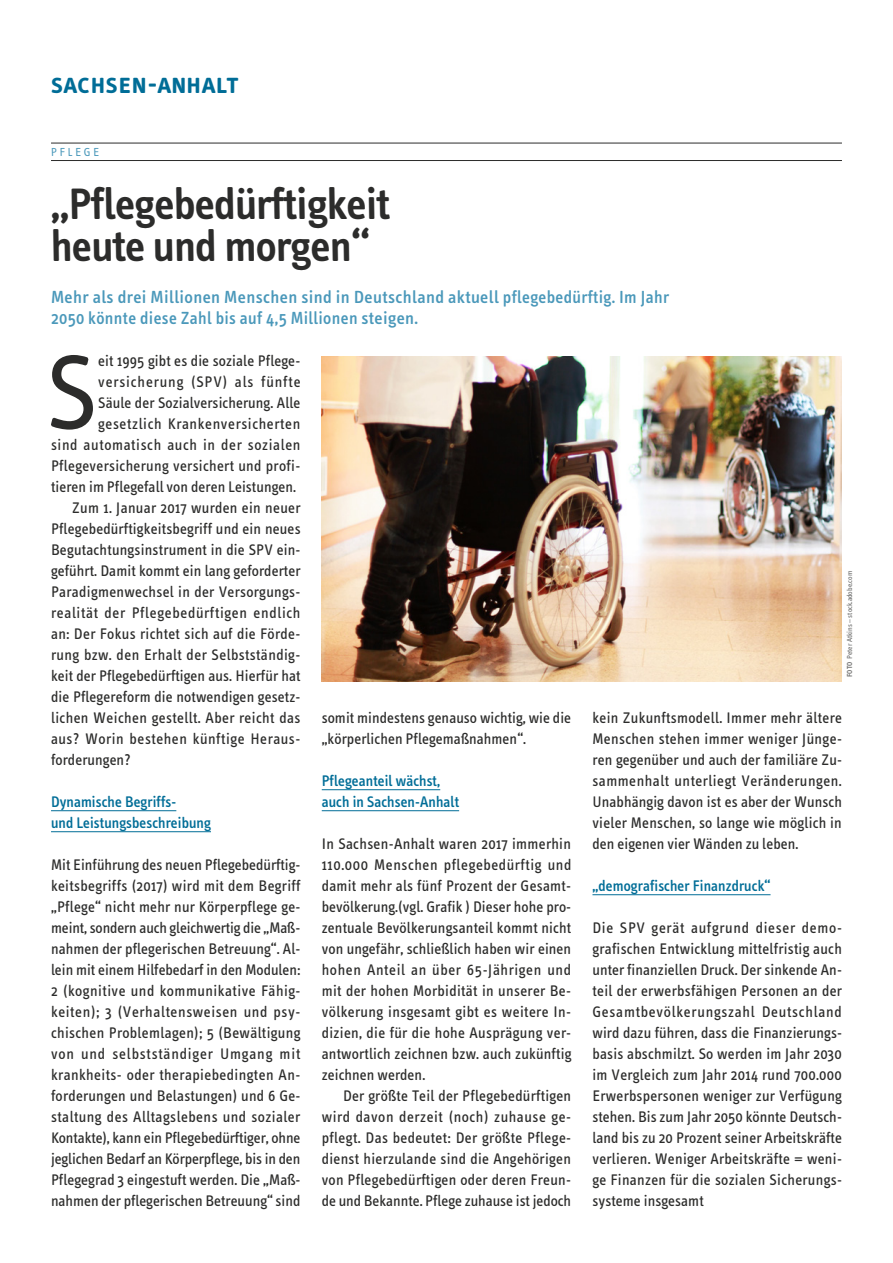
<style>
.page{position:relative;width:893px;height:1263px;background:#fff}
.page>*{position:absolute;margin:0;border:0;box-sizing:border-box;transform-origin:0 0}
._1_Artikel_Copy__Artikel_Initial_UA{font:109.8px "Info Text";color:#2c2c2b}
._1_Artikel_X_Head_Artikel_UA{font:600 45px/42px "Info Text";letter-spacing:-.015em;color:#2c2c2b}
.t1{font:30px "Info Text Semi Bold Caps";color:#006d97}
._1_Artikel_X_--_Intro_UA{font:500 18px/21px "Info Text";letter-spacing:.02em;color:#4a98ba}
._1_Artikel_Copy_Artikel_UA{font:15.75px/21px "Info Text";letter-spacing:.005em;color:#2c2c2b;text-align:justify}
._1_Artikel_Copy_Artikel_Einzug_UA{font:15.75px/21px "Info Text";letter-spacing:.015em;color:#2c2c2b;text-align:justify}
._1_Artikel_Copy__Artikel_Initial_UA-2{font:15.75px/21px "Info Text";letter-spacing:.02em;color:#2c2c2b;text-align:right}
._1_Artikel_X_--_Zwischenüberschrift_UA{font:500 15.75px/21px "Info Text";color:#006d97}
._1_Artikel_X_Head_Artikel_UA-2{font:12px "Info OT Text";color:#4a98ba}
.t2{font:7.5px "Info Text";color:#6f6f6e}
.s1{font-weight:600}
</style>
<div class="page">
<hr style="left:51px;top:143px;width:791px;height:1px;background:#2c2c2b">
<hr style="left:51px;top:160px;width:791px;height:1px;background:#2c2c2b">
<hr style="left:51px;top:810px;width:125px;height:1px;background:#006d97">
<hr style="left:51px;top:831px;width:160px;height:1px;background:#006d97">
<hr style="left:322px;top:789px;width:118px;height:1px;background:#006d97">
<hr style="left:322px;top:810px;width:137px;height:1px;background:#006d97">
<hr style="left:592px;top:894px;width:178px;height:1px;background:#006d97">
<img style="left:322px;top:356px;width:520px;height:325px">
<h3 class="t1" style="left:51px;top:66px;width:189px">sachsen-anhalt</h3>
<h2 class="_1_Artikel_X_Head_Artikel_UA-2" style="left:51px;top:145px;width:50px">PFLEGE</h2>
<h2 class="_1_Artikel_X_Head_Artikel_UA" style="left:51px;top:183px;width:341px">„Pflegebedürftigkeit heute und morgen“</h2>
<p class="_1_Artikel_X_--_Intro_UA" style="left:51px;top:287px;width:619px">Mehr als drei Millionen Menschen sind in Deutschland aktuell pflegebedürftig. Im Jahr<br>2050 könnte diese Zahl bis auf 4,5 Millionen steigen.</p>
<p class="_1_Artikel_Copy__Artikel_Initial_UA-2" style="left:51px;top:350px;width:251px">eit 1995 gibt es die soziale Pflege&shy;versicherung (SPV) als fünfte<br>Säule der Sozialversicherung. Alle gesetzlich Krankenversicherten<br>sind automatisch auch in der sozialen Pflegeversicherung versichert und profi&shy;tieren im Pflegefall von deren Leistungen.</p>
<p class="_1_Artikel_Copy_Artikel_Einzug_UA" style="left:51px;top:497px;width:251px;text-indent:21px">Zum 1. Januar 2017 wurden ein neuer Pflegebedürftigkeitsbegriff und ein neues Begutachtungsinstrument in die SPV ein&shy;geführt. Damit kommt ein lang geforderter Paradigmenwechsel in der Versorgungs&shy;realität der Pflegebedürftigen endlich an: Der Fokus richtet sich auf die Förde&shy;rung bzw. den Erhalt der Selbstständig&shy;keit der Pflegebedürftigen aus. Hierfür hat die Pflegereform die notwendigen gesetz&shy;lichen Weichen gestellt. Aber reicht das aus? Worin bestehen künftige Heraus&shy;forderungen?</p>
<h3 class="_1_Artikel_X_--_Zwischenüberschrift_UA" style="left:51px;top:791px;width:162px">Dynamische Begriffs-<br>und Leistungsbeschreibung</h3>
<p class="_1_Artikel_Copy_Artikel_UA" style="left:51px;top:854px;width:251px">Mit Einführung des neuen Pflegebedürftig&shy;keitsbegriffs (2017) wird mit dem Begriff „Pflege“ nicht mehr nur Körperpflege ge&shy;meint, sondern auch gleichwertig die „Maß&shy;nahmen der pflegerischen Betreuung“. Al&shy;lein mit einem Hilfebedarf in den Modulen:<br>2 (kognitive und kommunikative Fähig&shy;keiten); 3 (Verhaltensweisen und psy&shy;chischen Problemlagen); 5 (Bewältigung von und selbstständiger Umgang mit krankheits- oder therapiebedingten An&shy;forderungen und Belastungen) und 6 Ge&shy;staltung des Alltagslebens und sozialer Kontakte), kann ein Pflegebedürftiger, ohne jeglichen Bedarf an Körperpflege, bis in den Pflegegrad 3 eingestuft werden. Die „Maß&shy;nahmen der pflegerischen Betreuung“ sind</p>
<p class="_1_Artikel_Copy__Artikel_Initial_UA" style="left:46px;top:331px;width:53px">S</p>
<p class="_1_Artikel_Copy_Artikel_UA" style="left:322px;top:707px;width:251px">somit mindestens genauso wichtig, wie die „körperlichen Pflegemaßnahmen“.</p>
<h3 class="_1_Artikel_X_--_Zwischenüberschrift_UA" style="left:322px;top:770px;width:139px">Pflegeanteil wächst, auch in Sachsen-Anhalt</h3>
<p class="_1_Artikel_Copy_Artikel_UA" style="left:322px;top:833px;width:251px">In Sachsen-Anhalt waren 2017 immerhin 110.000 Menschen pflegebedürftig und damit mehr als fünf Prozent der Gesamt&shy;bevölkerung.(vgl. Grafik ) Dieser hohe pro&shy;zentuale Bevölkerungsanteil kommt nicht von ungefähr, schließlich haben wir einen hohen Anteil an über 65-Jährigen und mit der hohen Morbidität in unserer Be&shy;völkerung insgesamt gibt es weitere In&shy;dizien, die für die hohe Ausprägung ver&shy;antwortlich zeichnen bzw. auch zukünftig zeichnen werden.</p>
<p class="_1_Artikel_Copy_Artikel_Einzug_UA" style="left:322px;top:1085px;width:251px;text-indent:21px">Der größte Teil der Pflegebedürftigen wird davon derzeit (noch) zuhause ge&shy;pflegt. Das bedeutet: Der größte Pflege&shy;dienst hierzulande sind die Angehörigen von Pflegebedürftigen oder deren Freun&shy;de und Bekannte. Pflege zuhause ist jedoch</p>
<p class="t2" style="left:845px;top:677px;width:107px;rotate:-90deg"><span class="s1">FOTO</span> Peter Atkins – stock.adobe.com</p>
<p class="_1_Artikel_Copy_Artikel_Einzug_UA" style="left:592px;top:707px;width:251px">kein Zukunftsmodell. Immer mehr ältere Menschen stehen immer weniger Jünge&shy;ren gegenüber und auch der familiäre Zu&shy;sammenhalt unterliegt Veränderungen.<br>Unabhängig davon ist es aber der Wunsch vieler Menschen, so lange wie möglich in den eigenen vier Wänden zu leben.</p>
<h3 class="_1_Artikel_X_--_Zwischenüberschrift_UA" style="left:592px;top:875px;width:180px">„demografischer Finanzdruck“</h3>
<p class="_1_Artikel_Copy_Artikel_UA" style="left:592px;top:917px;width:251px">Die SPV gerät aufgrund dieser demo&shy;grafischen Entwicklung mittelfristig auch unter finanziellen Druck. Der sinkende An&shy;teil der erwerbsfähigen Personen an der Gesamtbevölkerungszahl Deutschland wird dazu führen, dass die Finanzierungs&shy;basis abschmilzt. So werden im Jahr 2030 im Vergleich zum Jahr 2014 rund 700.000<br>Erwerbspersonen weniger zur Verfügung stehen. Bis zum Jahr 2050 könnte Deutsch&shy;land bis zu 20 Prozent seiner Arbeitskräfte verlieren. Weniger Arbeitskräfte = weni&shy;ge Finanzen für die sozialen Sicherungs&shy;systeme insgesamt</p>
</div>
